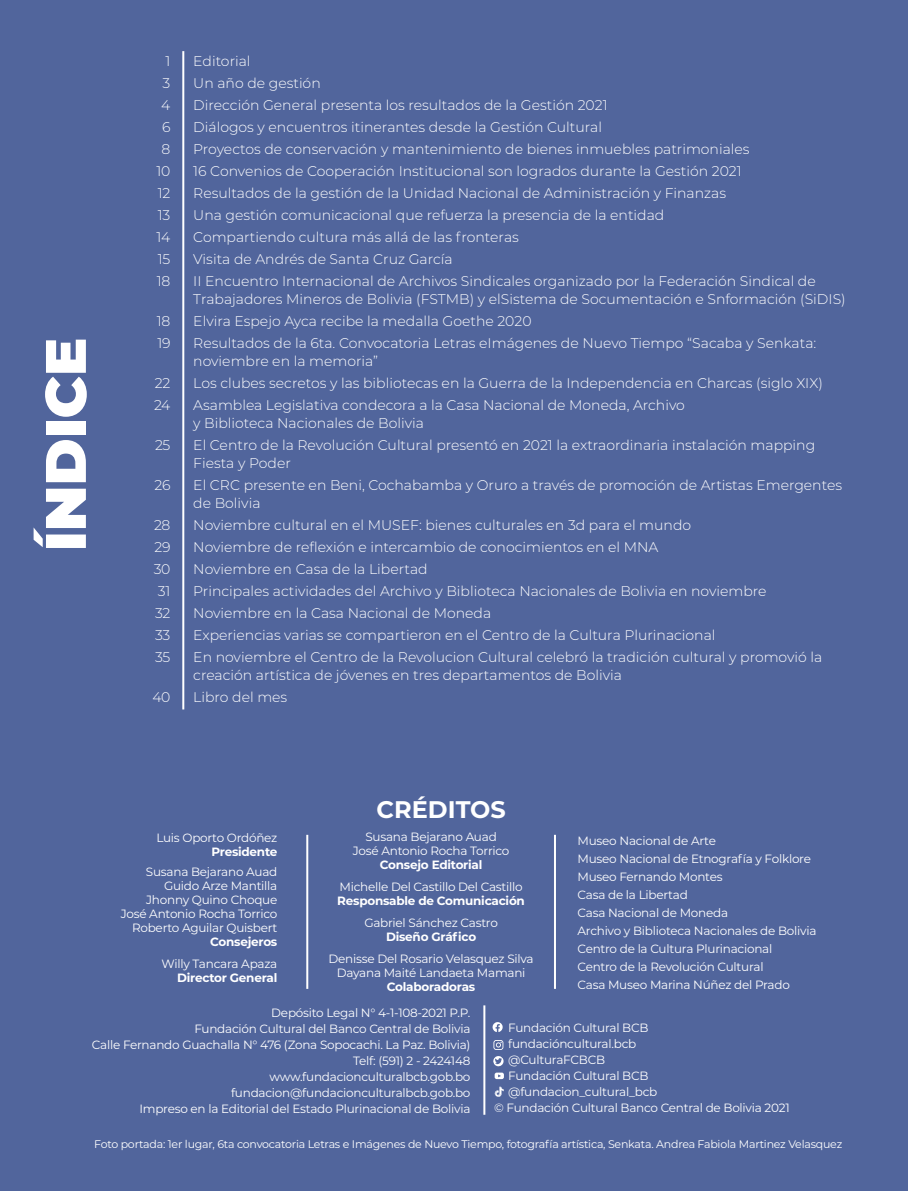
<style>
.page{position:relative;width:908px;height:1191px;background:#fff}
.page>*{position:absolute;margin:0;border:0;box-sizing:border-box;transform-origin:0 0}
.t1{font:900 57px "Montserrat";color:#fff}
.t2{font:700 24px "Montserrat";color:#fff}
.t3{font:300 14px/18px "Montserrat";color:#fff}
.t4{font:12px "Montserrat";letter-spacing:-.02em;color:#fff}
.t5{font:700 12px "Montserrat";letter-spacing:-.02em;color:#fff}
.t6{font:11px "Montserrat";letter-spacing:-.02em;color:#fff}
</style>
<div class="page">
<div style="left:0;top:0;width:907px;height:1191px;background:#51659c"></div>
<hr style="left:182px;top:51px;width:2px;height:658px;background:#fff">
<hr style="left:306px;top:835px;width:2px;height:154px;background:#fff">
<hr style="left:483px;top:1005px;width:2px;height:109px;background:#fff">
<hr style="left:553px;top:835px;width:2px;height:154px;background:#fff">
<svg style="left:492px;top:1022px;width:10px;height:10px"></svg>
<svg style="left:493px;top:1040px;width:10px;height:10px"></svg>
<svg style="left:493px;top:1056px;width:10px;height:10px"></svg>
<svg style="left:494px;top:1072px;width:9px;height:7px"></svg>
<svg style="left:494px;top:1086px;width:9px;height:11px"></svg>
<p class="t1" style="left:23px;top:551px;width:215px;rotate:-90deg">ÍNDICE</p>
<p class="t3" style="left:165px;top:52px;width:6px">1</p>
<p class="t3" style="left:162px;top:74px;width:9px">3</p>
<p class="t3" style="left:161px;top:96px;width:11px">4</p>
<p class="t3" style="left:162px;top:118px;width:10px">6</p>
<p class="t3" style="left:161px;top:140px;width:10px">8</p>
<p class="t3" style="left:156px;top:162px;width:15px">10</p>
<p class="t3" style="left:158px;top:184px;width:14px">12</p>
<p class="t3" style="left:158px;top:206px;width:14px">13</p>
<p class="t3" style="left:156px;top:228px;width:15px">14</p>
<p class="t3" style="left:158px;top:250px;width:14px">15</p>
<p class="t3" style="left:157px;top:272px;width:15px">18</p>
<p class="t3" style="left:157px;top:312px;width:15px">18</p>
<p class="t3" style="left:157px;top:334px;width:15px">19</p>
<p class="t3" style="left:155px;top:374px;width:17px">22</p>
<p class="t3" style="left:154px;top:396px;width:18px">24</p>
<p class="t3" style="left:155px;top:436px;width:17px">25</p>
<p class="t3" style="left:154px;top:476px;width:17px">26</p>
<p class="t3" style="left:154px;top:516px;width:18px">28</p>
<p class="t3" style="left:154px;top:538px;width:18px">29</p>
<p class="t3" style="left:154px;top:560px;width:18px">30</p>
<p class="t3" style="left:158px;top:582px;width:14px">31</p>
<p class="t3" style="left:155px;top:604px;width:17px">32</p>
<p class="t3" style="left:155px;top:626px;width:17px">33</p>
<p class="t3" style="left:155px;top:648px;width:17px">35</p>
<p class="t3" style="left:152px;top:688px;width:20px">40</p>
<p class="t3" style="left:193px;top:52px;width:59px">Editorial</p>
<p class="t3" style="left:193px;top:74px;width:129px">Un año de gestión</p>
<p class="t3" style="left:193px;top:96px;width:415px">Dirección General presenta los resultados de la Gestión 2021</p>
<p class="t3" style="left:193px;top:118px;width:410px">Diálogos y encuentros itinerantes desde la Gestión Cultural</p>
<p class="t3" style="left:193px;top:140px;width:557px">Proyectos de conservación y mantenimiento de bienes inmuebles patrimoniales</p>
<p class="t3" style="left:193px;top:162px;width:549px">16 Convenios de Cooperación Institucional son logrados durante la Gestión 2021</p>
<p class="t3" style="left:193px;top:184px;width:534px">Resultados de la gestión de la Unidad Nacional de Administración y Finanzas</p>
<p class="t3" style="left:193px;top:206px;width:472px">Una gestión comunicacional que refuerza la presencia de la entidad</p>
<p class="t3" style="left:193px;top:228px;width:327px">Compartiendo cultura más allá de las fronteras</p>
<p class="t3" style="left:193px;top:250px;width:261px">Visita de Andrés de Santa Cruz García</p>
<p class="t3" style="left:193px;top:272px;width:653px">II Encuentro Internacional de Archivos Sindicales organizado por la Federación Sindical de<br>Trabajadores Mineros de Bolivia (FSTMB) y elSistema de Socumentación e Snformación (SiDIS)</p>
<p class="t3" style="left:193px;top:312px;width:339px">Elvira Espejo Ayca recibe la medalla Goethe 2020</p>
<p class="t3" style="left:193px;top:334px;width:624px">Resultados de la 6ta. Convocatoria Letras eImágenes de Nuevo Tiempo “Sacaba y Senkata: noviembre en la memoria”</p>
<p class="t3" style="left:193px;top:374px;width:630px">Los clubes secretos y las bibliotecas en la Guerra de la Independencia en Charcas (siglo XIX)</p>
<p class="t3" style="left:193px;top:396px;width:493px">Asamblea Legislativa condecora a la Casa Nacional de Moneda, Archivo y Biblioteca Nacionales de Bolivia</p>
<p class="t3" style="left:193px;top:436px;width:623px">El Centro de la Revolución Cultural presentó en 2021 la extraordinaria instalación mapping<br>Fiesta y Poder</p>
<p class="t3" style="left:193px;top:476px;width:650px">El CRC presente en Beni, Cochabamba y Oruro a través de promoción de Artistas Emergentes de Bolivia</p>
<p class="t3" style="left:193px;top:516px;width:499px">Noviembre cultural en el MUSEF: bienes culturales en 3d para el mundo</p>
<p class="t3" style="left:193px;top:538px;width:466px">Noviembre de reflexión e intercambio de conocimientos en el MNA</p>
<p class="t3" style="left:193px;top:560px;width:236px">Noviembre en Casa de la Libertad</p>
<p class="t3" style="left:193px;top:582px;width:574px">Principales actividades del Archivo y Biblioteca Nacionales de Bolivia en noviembre</p>
<p class="t3" style="left:193px;top:604px;width:299px">Noviembre en la Casa Nacional de Moneda</p>
<p class="t3" style="left:193px;top:626px;width:523px">Experiencias varias se compartieron en el Centro de la Cultura Plurinacional</p>
<p class="t3" style="left:193px;top:648px;width:630px">En noviembre el Centro de la Revolucion Cultural celebró la tradición cultural y promovió la creación artística de jóvenes en tres departamentos de Bolivia</p>
<p class="t3" style="left:193px;top:688px;width:95px">Libro del mes</p>
<p class="t4" style="left:156px;top:829px;width:122px">Luis Oporto Ordóñez</p>
<p class="t5" style="left:211px;top:843px;width:67px">Presidente</p>
<p class="t4" style="left:146px;top:863px;width:133px">Susana Bejarano Auad</p>
<p class="t4" style="left:164px;top:877px;width:115px">Guido Arze Mantilla</p>
<p class="t4" style="left:146px;top:891px;width:133px">Jhonny Quino Choque</p>
<p class="t4" style="left:121px;top:905px;width:158px">José Antonio Rocha Torrico</p>
<p class="t4" style="left:132px;top:919px;width:147px">Roberto Aguilar Quisbert</p>
<p class="t5" style="left:210px;top:933px;width:69px">Consejeros</p>
<p class="t4" style="left:161px;top:955px;width:117px">Willy Tancara Apaza</p>
<p class="t5" style="left:177px;top:969px;width:102px">Director General</p>
<p class="t2" style="left:376px;top:791px;width:131px">CRÉDITOS</p>
<p class="t4" style="left:365px;top:828px;width:133px">Susana Bejarano Auad</p>
<p class="t4" style="left:352px;top:842px;width:158px">José Antonio Rocha Torrico</p>
<p class="t5" style="left:380px;top:855px;width:104px">Consejo Editorial</p>
<p class="t4" style="left:339px;top:878px;width:184px">Michelle Del Castillo Del Castillo</p>
<p class="t5" style="left:337px;top:891px;width:189px">Responsable de Comunicación</p>
<p class="t4" style="left:364px;top:914px;width:135px">Gabriel Sánchez Castro</p>
<p class="t5" style="left:386px;top:927px;width:92px">Diseño Gráfico</p>
<p class="t4" style="left:328px;top:950px;width:206px">Denisse Del Rosario Velasquez Silva</p>
<p class="t4" style="left:336px;top:964px;width:190px">Dayana Maité Landaeta Mamani</p>
<p class="t5" style="left:387px;top:977px;width:90px">Colaboradoras</p>
<p class="t4" style="left:577px;top:832px;width:140px">Museo Nacional de Arte</p>
<p class="t4" style="left:577px;top:850px;width:235px">Museo Nacional de Etnografía y Folklore</p>
<p class="t4" style="left:577px;top:868px;width:146px">Museo Fernando Montes</p>
<p class="t4" style="left:577px;top:886px;width:112px">Casa de la Libertad</p>
<p class="t4" style="left:577px;top:904px;width:152px">Casa Nacional de Moneda</p>
<p class="t4" style="left:577px;top:922px;width:240px">Archivo y Biblioteca Nacionales de Bolivia</p>
<p class="t4" style="left:577px;top:940px;width:196px">Centro de la Cultura Plurinacional</p>
<p class="t4" style="left:577px;top:958px;width:187px">Centro de la Revolución Cultural</p>
<p class="t4" style="left:577px;top:976px;width:214px">Casa Museo Marina Núñez del Prado</p>
<p class="t4" style="left:271px;top:1004px;width:201px">Depósito Legal N° 4-1-108-2021 P.P.</p>
<p class="t4" style="left:194px;top:1020px;width:277px">Fundación Cultural del Banco Central de Bolivia</p>
<p class="t4" style="left:92px;top:1036px;width:380px">Calle Fernando Guachalla N° 476 (Zona Sopocachi. La Paz. Bolivia)</p>
<p class="t4" style="left:353px;top:1052px;width:119px">Telf: (591) 2 - 2424148</p>
<p class="t4" style="left:269px;top:1068px;width:202px">www.fundacionculturalbcb.gob.bo</p>
<p class="t4" style="left:231px;top:1084px;width:241px">fundacion@fundacionculturalbcb.gob.bo</p>
<p class="t4" style="left:139px;top:1100px;width:332px">Impreso en la Editorial del Estado Plurinacional de Bolivia</p>
<p class="t4" style="left:508px;top:1020px;width:142px">Fundación Cultural BCB</p>
<p class="t4" style="left:508px;top:1036px;width:129px">fundacióncultural.bcb</p>
<p class="t4" style="left:508px;top:1052px;width:98px">@CulturaFCBCB</p>
<p class="t4" style="left:508px;top:1068px;width:142px">Fundación Cultural BCB</p>
<p class="t4" style="left:508px;top:1084px;width:150px">@fundacion_cultural_bcb</p>
<p class="t4" style="left:494px;top:1100px;width:297px">© Fundación Cultural Banco Central de Bolivia 2021</p>
<p class="t6" style="left:94px;top:1136px;width:749px">Foto portada: 1er lugar, 6ta convocatoria Letras e Imágenes de Nuevo Tiempo, fotografía artística, Senkata. Andrea Fabiola Martinez Velasquez</p>
</div>
